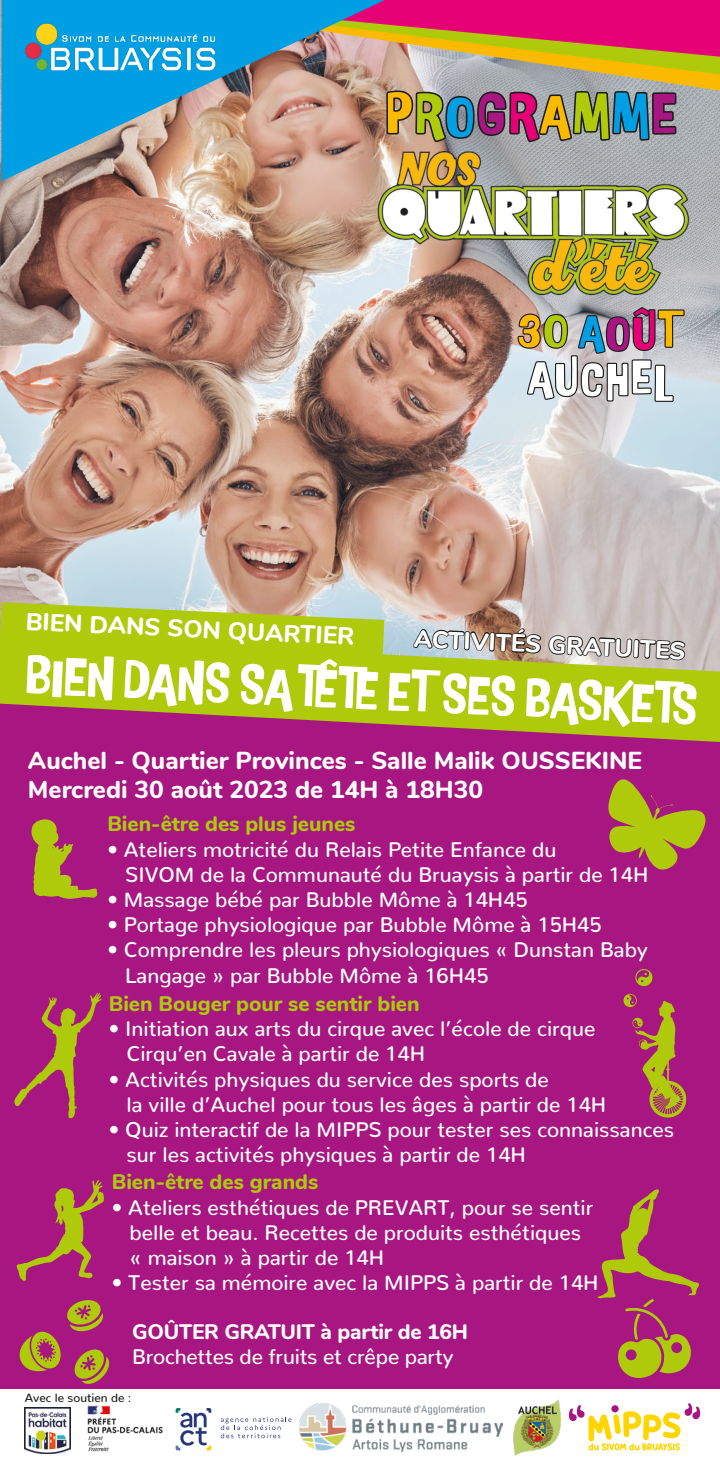
<style>
.page{position:relative;width:720px;height:1474px;background:#fff}
.page>*{position:absolute;margin:0;border:0;box-sizing:border-box;transform-origin:0 0}
.t1{font:700 64.58px "P22 Nudgewink Pro";letter-spacing:.05em;color:#fbba00}
.t2{font:700 62.12px "P22 Nudgewink Pro";color:#fff}
.t3{font:700 54.07px/46px "P22 Nudgewink Pro";letter-spacing:.05em;color:#fff}
.t4{font:800 24.5px/29.4px "Nunito";color:#fff}
.t5{font:500 21px/25.2px "Nunito";color:#fff}
.t6{font:800 21px "Nunito";color:#afca0b}
.t7{font:800 21px "Nunito";letter-spacing:-.01em;color:#fff}
.t8{font:500 11.9px "Nunito";color:#1d1d1b}
.s1{color:#afca0b}
.s2{color:#009fe3}
.s3{color:#a71681}
.s4{color:#e60076}
.s5{color:#fbba00}
</style>
<div class="page">
<img style="left:1px;top:181px;width:718px;height:454px">
<svg style="left:516px;top:368px;width:169px;height:111px;background:#c4c9cb"></svg>
<svg style="left:0;top:635px;width:719px;height:68px;background:#b0c919"></svg>
<div style="left:0;top:703px;width:719px;height:686px;background:#a71681"></div>
<img style="left:513px;top:1399px;width:48px;height:57px">
<svg style="left:568px;top:1403px;width:132px;height:47px"></svg>
<svg style="left:175px;top:1408px;width:36px;height:42px"></svg>
<svg style="left:221px;top:1417px;width:70px;height:21px"></svg>
<img style="left:87px;top:1405px;width:76px;height:47px">
<img style="left:299px;top:1403px;width:203px;height:48px">
<img style="left:25px;top:1407px;width:45px;height:45px">
<svg style="left:125px;top:0;width:594px;height:249px;background:#b77e79"></svg>
<img style="left:1px;top:0;width:384px;height:181px">
<img style="left:24px;top:22px;width:192px;height:50px">
<svg style="left:31px;top:819px;width:66px;height:79px;background:#aa6a49"></svg>
<svg style="left:634px;top:968px;width:18px;height:18px"></svg>
<svg style="left:623px;top:993px;width:63px;height:124px;background:#a94f5b"></svg>
<svg style="left:14px;top:992px;width:88px;height:126px;background:#a83b68"></svg>
<svg style="left:17px;top:1179px;width:87px;height:101px;background:#a84263"></svg>
<svg style="left:597px;top:1189px;width:101px;height:190px;background:#a84363"></svg>
<svg style="left:17px;top:1298px;width:94px;height:87px;background:#a9485f"></svg>
<img style="left:368px;top:151px;width:324px;height:217px">
<svg style="left:607px;top:779px;width:98px;height:90px;background:#ab7542"></svg>
<svg style="left:0;top:602px;width:384px;height:53px;background:#b3ca2c"></svg>
<svg style="left:412px;top:558px;width:274px;height:172px;background:#b5b466"></svg>
<h1 class="t1" style="left:386px;top:78px;width:291px">P<span class="s1">R</span><span class="s2">O</span><span class="s3">G</span><span class="s4">R</span>A<span class="s1">M</span><span class="s2">M</span><span class="s3">E</span></h1>
<h3 class="t3" style="left:518px;top:310px;width:157px"><span class="s5">3</span><span class="s1">0</span> <span class="s2">A</span><span class="s3">O</span><span class="s4">Û</span><span class="s5">T<br></span>AUCHEL</h3>
<p class="t4" style="left:27px;top:604px;width:330px;rotate:3deg">BIEN DANS SON QUARTIER</p>
<p class="t4" style="left:415px;top:621px;width:273px;rotate:3deg">ACTIVITÉS GRATUITES</p>
<h2 class="t2" style="left:27px;top:639px;width:673px;rotate:3deg">BIEN DANS SA TÊTE ET SES BASKETS</h2>
<p class="t4" style="left:28px;top:744px;width:615px">Auchel - Quartier Provinces - Salle Malik OUSSEKINE<br>Mercredi 30 août 2023 de 14H à 18H30</p>
<p class="t6" style="left:107px;top:808px;width:249px">Bien-être des plus jeunes</p>
<p class="t5" style="left:125px;top:834px;width:524px;text-indent:-18px">• Ateliers motricité du Relais Petite Enfance du<br>SIVOM de la Communauté du Bruaysis à partir de 14H</p>
<p class="t5" style="left:107px;top:884px;width:421px">• Massage bébé par Bubble Môme à 14H45</p>
<p class="t5" style="left:107px;top:909px;width:495px">• Portage physiologique par Bubble Môme à 15H45</p>
<p class="t5" style="left:125px;top:935px;width:524px;text-indent:-18px">• Comprendre les pleurs physiologiques « Dunstan Baby<br>Langage » par Bubble Môme à 16H45</p>
<p class="t6" style="left:109px;top:988px;width:312px">Bien Bouger pour se sentir bien</p>
<p class="t5" style="left:127px;top:1013px;width:470px;text-indent:-18px">• Initiation aux arts du cirque avec l’école de cirque<br>Cirqu’en Cavale à partir de 14H</p>
<p class="t5" style="left:127px;top:1064px;width:481px;text-indent:-18px">• Activités physiques du service des sports de<br>la ville d’Auchel pour tous les âges à partir de 14H</p>
<p class="t5" style="left:127px;top:1114px;width:549px;text-indent:-18px">• Quiz interactif de la MIPPS pour tester ses connaissances sur les activités physiques à partir de 14H</p>
<p class="t6" style="left:112px;top:1166px;width:208px">Bien-être des grands</p>
<p class="t5" style="left:130px;top:1192px;width:465px;text-indent:-18px">• Ateliers esthétiques de PREVART, pour se sentir belle et beau. Recettes de produits esthétiques « maison » à partir de 14H</p>
<p class="t5" style="left:112px;top:1267px;width:488px">• Tester sa mémoire avec la MIPPS à partir de 14H</p>
<p class="t7" style="left:132px;top:1315px;width:337px">GOÛTER GRATUIT à partir de 16H</p>
<p class="t5" style="left:132px;top:1341px;width:322px">Brochettes de fruits et crêpe party</p>
<p class="t8" style="left:25px;top:1386px;width:108px">Avec le soutien de :</p>
</div>
